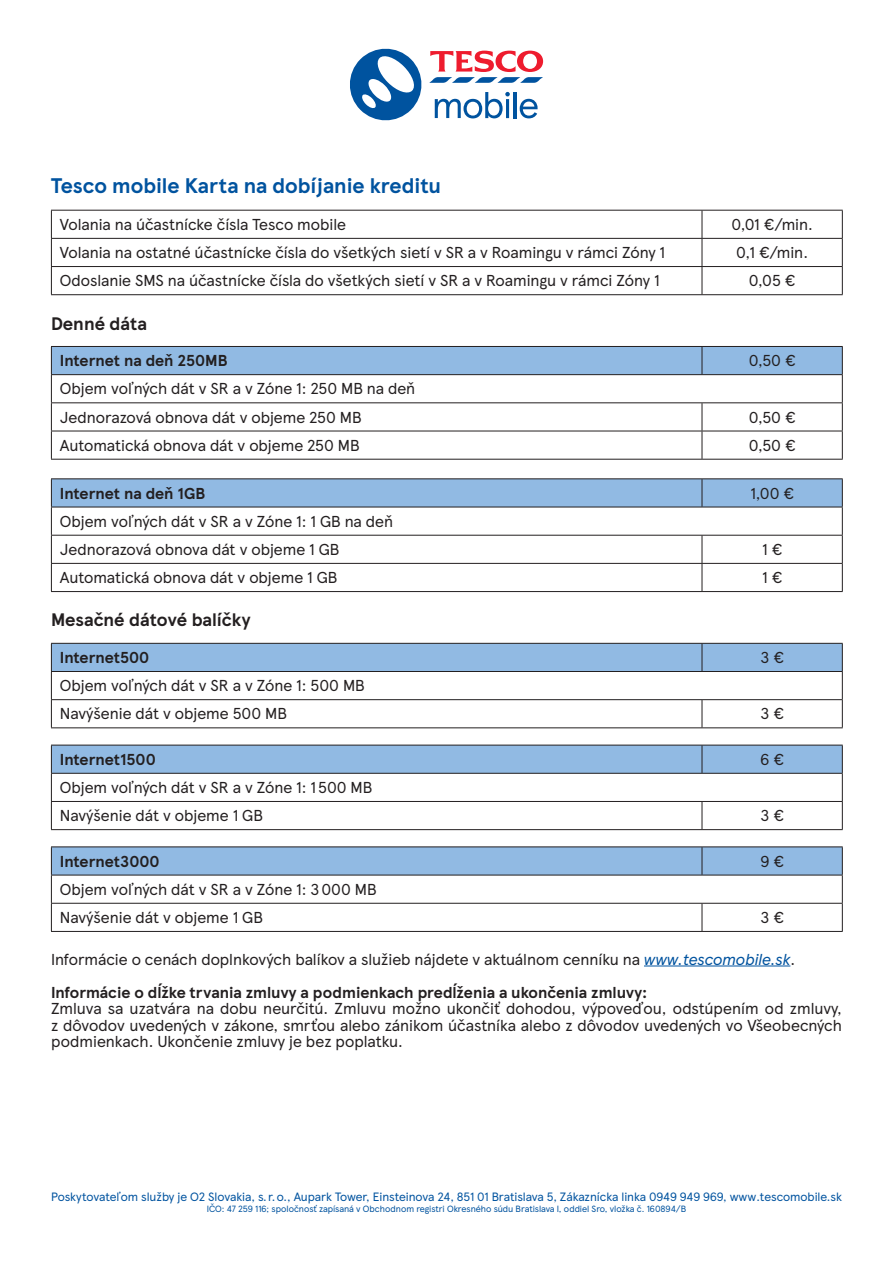
<style>
.page{position:relative;width:893px;height:1263px;background:#fff}
.page>*{position:absolute;margin:0;border:0;box-sizing:border-box;transform-origin:0 0}
.HDL_modry{font:700 21px "TESCO Modern";color:#00539f}
.HDL_cierny{font:700 18px "TESCO Modern";color:#231f20}
.Body_text{font:15.75px/16.5px "TESCO Modern";color:#231f20;text-align:justify}
.Body_text-2{font:700 15.75px "TESCO Modern";color:#231f20}
.t1{font:12px "TESCO Modern";letter-spacing:-.005em;color:#00539f}
.t2{font:9px "TESCO Modern";color:#00539f}
.s1{font-style:italic;color:#00539f}
</style>
<div class="page">
<svg style="left:350px;top:48px;width:193px;height:73px"></svg>
<hr style="left:644px;top:965px;width:146px;height:1px;background:#00539f">
<hr style="left:51px;top:238px;width:651px;height:1px;background:#231f20">
<hr style="left:702px;top:238px;width:141px;height:1px;background:#231f20">
<hr style="left:51px;top:266px;width:651px;height:1px;background:#231f20">
<hr style="left:702px;top:266px;width:141px;height:1px;background:#231f20">
<svg style="left:702px;top:211px;width:1px;height:83px"></svg>
<hr style="left:51px;top:210px;width:651px;height:1px;background:#231f20">
<hr style="left:702px;top:210px;width:141px;height:1px;background:#231f20">
<svg style="left:51px;top:211px;width:1px;height:83px"></svg>
<svg style="left:842px;top:211px;width:1px;height:83px"></svg>
<hr style="left:51px;top:294px;width:651px;height:1px;background:#231f20">
<hr style="left:702px;top:294px;width:141px;height:1px;background:#231f20">
<svg style="left:51px;top:346px;width:792px;height:113px"></svg>
<hr style="left:51px;top:459px;width:651px;height:1px;background:#231f20">
<hr style="left:702px;top:459px;width:141px;height:1px;background:#231f20">
<hr style="left:51px;top:478px;width:651px;height:1px;background:#231f20">
<hr style="left:702px;top:478px;width:141px;height:1px;background:#231f20">
<svg style="left:51px;top:479px;width:792px;height:112px"></svg>
<hr style="left:51px;top:591px;width:651px;height:1px;background:#231f20">
<hr style="left:702px;top:591px;width:141px;height:1px;background:#231f20">
<svg style="left:51px;top:643px;width:792px;height:84px"></svg>
<hr style="left:51px;top:727px;width:651px;height:1px;background:#231f20">
<hr style="left:702px;top:727px;width:141px;height:1px;background:#231f20">
<svg style="left:51px;top:745px;width:792px;height:84px"></svg>
<hr style="left:51px;top:829px;width:651px;height:1px;background:#231f20">
<hr style="left:702px;top:829px;width:141px;height:1px;background:#231f20">
<hr style="left:51px;top:846px;width:651px;height:1px;background:#231f20">
<hr style="left:702px;top:846px;width:141px;height:1px;background:#231f20">
<svg style="left:51px;top:847px;width:792px;height:84px"></svg>
<hr style="left:51px;top:931px;width:651px;height:1px;background:#231f20">
<hr style="left:702px;top:931px;width:141px;height:1px;background:#231f20">
<p class="HDL_modry" style="left:51px;top:170px;width:392px">Tesco mobile Karta na dobíjanie kreditu</p>
<p class="Body_text" style="left:60px;top:215px;width:288px">Volania na účastnícke čísla Tesco mobile</p>
<p class="Body_text" style="left:731px;top:215px;width:83px">0,01 €/min.</p>
<p class="Body_text" style="left:60px;top:243px;width:607px">Volania na ostatné účastnícke čísla do všetkých sietí v SR a v Roamingu v rámci Zóny 1</p>
<p class="Body_text" style="left:736px;top:243px;width:73px">0,1 €/min.</p>
<p class="Body_text" style="left:60px;top:271px;width:601px">Odoslanie SMS na účastnícke čísla do všetkých sietí v SR a v Roamingu v rámci Zóny 1</p>
<p class="Body_text" style="left:749px;top:271px;width:48px">0,05 €</p>
<p class="HDL_cierny" style="left:51px;top:310px;width:98px">Denné dáta</p>
<p class="Body_text-2" style="left:60px;top:349px;width:169px">Internet na deň 250MB</p>
<p class="Body_text" style="left:749px;top:351px;width:48px">0,50 €</p>
<p class="Body_text" style="left:60px;top:379px;width:357px">Objem voľných dát v SR a v Zóne 1: 250 MB na deň</p>
<p class="Body_text" style="left:60px;top:408px;width:303px">Jednorazová obnova dát v objeme 250 MB</p>
<p class="Body_text" style="left:749px;top:408px;width:48px">0,50 €</p>
<p class="Body_text" style="left:60px;top:436px;width:301px">Automatická obnova dát v objeme 250 MB</p>
<p class="Body_text" style="left:749px;top:436px;width:48px">0,50 €</p>
<p class="Body_text-2" style="left:60px;top:481px;width:147px">Internet na deň 1GB</p>
<p class="Body_text" style="left:750px;top:484px;width:45px">1,00 €</p>
<p class="Body_text" style="left:60px;top:512px;width:335px">Objem voľných dát v SR a v Zóne 1: 1 GB na deň</p>
<p class="Body_text" style="left:60px;top:540px;width:281px">Jednorazová obnova dát v objeme 1 GB</p>
<p class="Body_text" style="left:762px;top:540px;width:22px">1 €</p>
<p class="Body_text" style="left:60px;top:568px;width:279px">Automatická obnova dát v objeme 1 GB</p>
<p class="Body_text" style="left:762px;top:568px;width:22px">1 €</p>
<p class="HDL_cierny" style="left:51px;top:606px;width:201px">Mesačné dátové balíčky</p>
<p class="Body_text-2" style="left:60px;top:645px;width:91px">Internet500</p>
<p class="Body_text" style="left:760px;top:648px;width:25px">3 €</p>
<p class="Body_text" style="left:60px;top:676px;width:306px">Objem voľných dát v SR a v Zóne 1: 500 MB</p>
<p class="Body_text" style="left:60px;top:704px;width:229px">Navýšenie dát v objeme 500 MB</p>
<p class="Body_text" style="left:760px;top:704px;width:25px">3 €</p>
<p class="Body_text-2" style="left:60px;top:747px;width:97px">Internet1500</p>
<p class="Body_text" style="left:760px;top:750px;width:25px">6 €</p>
<p class="Body_text" style="left:60px;top:778px;width:314px">Objem voľných dát v SR a v Zóne 1: 1500 MB</p>
<p class="Body_text" style="left:60px;top:806px;width:204px">Navýšenie dát v objeme 1 GB</p>
<p class="Body_text" style="left:760px;top:806px;width:25px">3 €</p>
<p class="Body_text-2" style="left:60px;top:849px;width:101px">Internet3000</p>
<p class="Body_text" style="left:760px;top:852px;width:25px">9 €</p>
<p class="Body_text" style="left:60px;top:880px;width:318px">Objem voľných dát v SR a v Zóne 1: 3000 MB</p>
<p class="Body_text" style="left:60px;top:908px;width:204px">Navýšenie dát v objeme 1 GB</p>
<p class="Body_text" style="left:760px;top:908px;width:25px">3 €</p>
<p class="Body_text" style="left:51px;top:950px;width:746px">Informácie o cenách doplnkových balíkov a služieb nájdete v aktuálnom cenníku na <span class="s1">www.tescomobile.sk</span>.</p>
<p class="Body_text-2" style="left:51px;top:980px;width:598px">Informácie o dĺžke trvania zmluvy a podmienkach predĺženia a ukončenia zmluvy:</p>
<p class="Body_text" style="left:51px;top:999px;width:792px">Zmluva sa uzatvára na dobu neurčitú. Zmluvu možno ukončiť dohodou, výpoveďou, odstúpením od zmluvy, z dôvodov uvedených v zákone, smrťou alebo zánikom účastníka alebo z dôvodov uvedených vo Všeobecných podmienkach. Ukončenie zmluvy je bez poplatku.</p>
<p class="t1" style="left:51px;top:1188px;width:792px">Poskytovateľom služby je O2 Slovakia, s. r.o., Aupark Tower, Einsteinova 24, 851 01 Bratislava 5, Zákaznícka linka 0949 949 969, www.tescomobile.sk</p>
<p class="t2" style="left:207px;top:1202px;width:481px">IČO: 47 259 116; spoločnosť zapísaná v Obchodnom registri Okresného súdu Bratislava I, oddiel Sro, vložka č. 160894/B</p>
</div>
